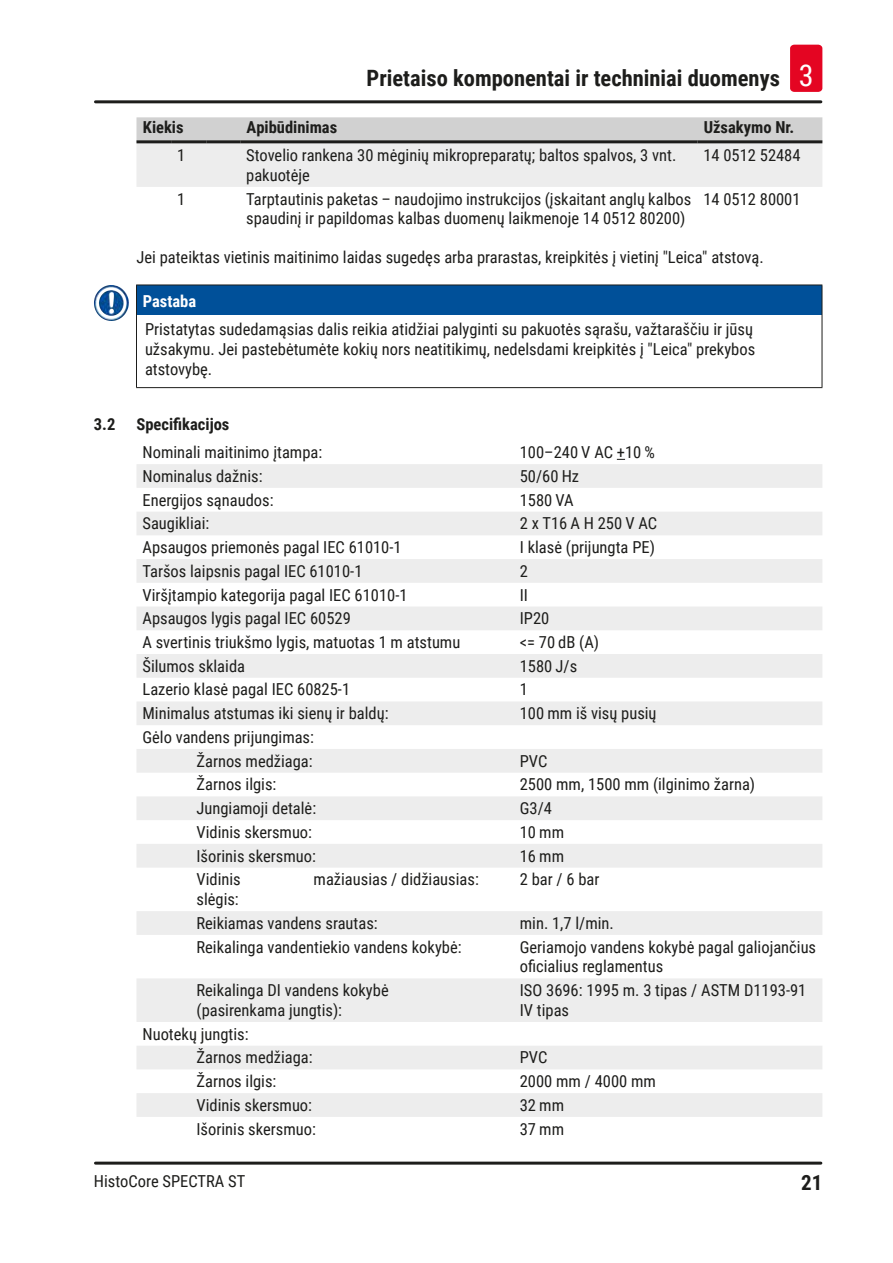
<style>
.page{position:relative;width:893px;height:1263px;background:#fff}
.page>*{position:absolute;margin:0;border:0;box-sizing:border-box;transform-origin:0 0}
.t1{font:700 22.5px "Roboto Condensed";color:#1d1d1b}
.t2{font:700 21px "Roboto Condensed";color:#1d1d1b}
.Table_text{font:16.5px/19.8px "Roboto Condensed";color:#1d1d1b}
.Source_of_danger{font:16.5px/19.8px "Roboto Condensed";color:#1d1d1b}
.Description_text{font:16.5px "Roboto Condensed";color:#1d1d1b}
.Table_heading{font:700 16.5px "Roboto Condensed";color:#1d1d1b}
.Signalword__no_use_a{font:700 16.5px "Roboto Condensed";color:#fff}
.s1{font-weight:400;font-size:30px;color:#fff}
</style>
<div class="page">
<hr style="left:95px;top:100px;width:726px;height:3px;background:#1d1d1b">
<hr style="left:95px;top:1161px;width:726px;height:3px;background:#1d1d1b">
<div style="left:790px;top:45px;width:32px;height:47px;background:#e40522;border-radius:4px"></div>
<svg style="left:136px;top:117px;width:686px;height:70px;background:#e2e2e2"></svg>
<hr style="left:136px;top:140px;width:35px;height:3px;background:#1d1d1b">
<hr style="left:171px;top:140px;width:35px;height:3px;background:#1d1d1b">
<hr style="left:206px;top:140px;width:34px;height:3px;background:#1d1d1b">
<hr style="left:240px;top:140px;width:457px;height:3px;background:#1d1d1b">
<hr style="left:697px;top:140px;width:125px;height:3px;background:#1d1d1b">
<div style="left:136px;top:285px;width:686px;height:30px;background:#005099"></div>
<hr style="left:136px;top:285px;width:1px;height:30px;background:#1d1d1b">
<hr style="left:136px;top:315px;width:1px;height:72px;background:#1d1d1b">
<hr style="left:822px;top:315px;width:1px;height:72px;background:#1d1d1b">
<hr style="left:136px;top:387px;width:686px;height:1px;background:#1d1d1b">
<hr style="left:136px;top:285px;width:686px;height:1px;background:#1d1d1b">
<hr style="left:822px;top:285px;width:1px;height:30px;background:#1d1d1b">
<img style="left:94px;top:285px;width:26px;height:36px">
<svg style="left:137px;top:464px;width:685px;height:653px;fill:#f4f4f4"></svg>
<h1 class="t1" style="left:367px;top:63px;width:449px">Prietaiso komponentai ir techniniai duomenys <span class="s1">3</span></h1>
<p class="Table_heading" style="left:143px;top:116px;width:42px">Kiekis</p>
<p class="Table_heading" style="left:247px;top:116px;width:92px">Apibūdinimas</p>
<p class="Table_heading" style="left:704px;top:116px;width:92px">Užsakymo Nr.</p>
<p class="Table_text" style="left:177px;top:145px;width:10px">1</p>
<p class="Table_text" style="left:246px;top:145px;width:432px">Stovelio rankena 30 mėginių mikropreparatų; baltos spalvos, 3 vnt. pakuotėje</p>
<p class="Table_text" style="left:703px;top:145px;width:99px">14 0512 52484</p>
<p class="Table_text" style="left:177px;top:188px;width:10px">1</p>
<p class="Table_text" style="left:246px;top:188px;width:447px">Tarptautinis paketas – naudojimo instrukcijos (įskaitant anglų kalbos spaudinį ir papildomas kalbas duomenų laikmenoje 14 0512 80200)</p>
<p class="Table_text" style="left:703px;top:188px;width:99px">14 0512 80001</p>
<p class="Description_text" style="left:136px;top:246px;width:629px">Jei pateiktas vietinis maitinimo laidas sugedęs arba prarastas, kreipkitės į vietinį "Leica" atstovą.</p>
<p class="Signalword__no_use_a" style="left:143px;top:289px;width:55px">Pastaba</p>
<p class="Source_of_danger" style="left:145px;top:319px;width:612px">Pristatytas sudedamąsias dalis reikia atidžiai palyginti su pakuotės sąrašu, važtaraščiu ir jūsų užsakymu. Jei pastebėtumėte kokių nors neatitikimų, nedelsdami kreipkitės į "Leica" prekybos atstovybę.</p>
<p class="Table_heading" style="left:94px;top:413px;width:23px">3.2</p>
<p class="Table_heading" style="left:136px;top:413px;width:94px">Specifikacijos</p>
<p class="Table_text" style="left:142px;top:442px;width:181px">Nominali maitinimo įtampa:</p>
<p class="Table_text" style="left:520px;top:442px;width:137px">100–240 V AC +10 %</p>
<p class="Table_text" style="left:142px;top:465px;width:122px">Nominalus dažnis:</p>
<p class="Table_text" style="left:520px;top:465px;width:61px">50/60 Hz</p>
<p class="Table_text" style="left:142px;top:489px;width:133px">Energijos sąnaudos:</p>
<p class="Table_text" style="left:520px;top:489px;width:55px">1580 VA</p>
<p class="Table_text" style="left:142px;top:513px;width:68px">Saugikliai:</p>
<p class="Table_text" style="left:520px;top:513px;width:139px">2 x T16 A H 250 V AC</p>
<p class="Table_text" style="left:142px;top:537px;width:261px">Apsaugos priemonės pagal IEC 61010-1</p>
<p class="Table_text" style="left:520px;top:537px;width:137px">I klasė (prijungta PE)</p>
<p class="Table_text" style="left:142px;top:560px;width:221px">Taršos laipsnis pagal IEC 61010-1</p>
<p class="Table_text" style="left:520px;top:560px;width:10px">2</p>
<p class="Table_text" style="left:142px;top:584px;width:267px">Viršįtampio kategorija pagal IEC 61010-1</p>
<p class="Table_text" style="left:520px;top:584px;width:10px">II</p>
<p class="Table_text" style="left:142px;top:608px;width:210px">Apsaugos lygis pagal IEC 60529</p>
<p class="Table_text" style="left:520px;top:608px;width:31px">IP20</p>
<p class="Table_text" style="left:142px;top:632px;width:319px">A svertinis triukšmo lygis, matuotas 1 m atstumu</p>
<p class="Table_text" style="left:520px;top:632px;width:81px">&lt;= 70 dB (A)</p>
<p class="Table_text" style="left:142px;top:655px;width:104px">Šilumos sklaida</p>
<p class="Table_text" style="left:520px;top:655px;width:59px">1580 J/s</p>
<p class="Table_text" style="left:142px;top:679px;width:209px">Lazerio klasė pagal IEC 60825-1</p>
<p class="Table_text" style="left:520px;top:679px;width:10px">1</p>
<p class="Table_text" style="left:142px;top:703px;width:248px">Minimalus atstumas iki sienų ir baldų:</p>
<p class="Table_text" style="left:520px;top:703px;width:138px">100 mm iš visų pusių</p>
<p class="Table_text" style="left:142px;top:726px;width:173px">Gėlo vandens prijungimas:</p>
<p class="Table_text" style="left:196px;top:750px;width:118px">Žarnos medžiaga:</p>
<p class="Table_text" style="left:520px;top:750px;width:29px">PVC</p>
<p class="Table_text" style="left:196px;top:774px;width:81px">Žarnos ilgis:</p>
<p class="Table_text" style="left:520px;top:774px;width:237px">2500 mm, 1500 mm (ilginimo žarna)</p>
<p class="Table_text" style="left:196px;top:798px;width:121px">Jungiamoji detalė:</p>
<p class="Table_text" style="left:520px;top:798px;width:34px">G3/4</p>
<p class="Table_text" style="left:196px;top:821px;width:117px">Vidinis skersmuo:</p>
<p class="Table_text" style="left:520px;top:821px;width:46px">10 mm</p>
<p class="Table_text" style="left:196px;top:845px;width:121px">Išorinis skersmuo:</p>
<p class="Table_text" style="left:520px;top:845px;width:46px">16 mm</p>
<p class="Table_text" style="left:196px;top:869px;width:46px">Vidinis slėgis:</p>
<p class="Table_text" style="left:314px;top:869px;width:167px">mažiausias / didžiausias:</p>
<p class="Table_text" style="left:520px;top:869px;width:81px">2 bar / 6 bar</p>
<p class="Table_text" style="left:196px;top:912px;width:183px">Reikiamas vandens srautas:</p>
<p class="Table_text" style="left:520px;top:912px;width:96px">min. 1,7 l/min.</p>
<p class="Table_text" style="left:196px;top:936px;width:267px">Reikalinga vandentiekio vandens kokybė:</p>
<p class="Table_text" style="left:520px;top:936px;width:298px">Geriamojo vandens kokybė pagal galiojančius oficialius reglamentus</p>
<p class="Table_text" style="left:196px;top:980px;width:194px">Reikalinga DI vandens kokybė (pasirenkama jungtis):</p>
<p class="Table_text" style="left:520px;top:980px;width:288px">ISO 3696: 1995 m. 3 tipas / ASTM D1193-91<br>IV tipas</p>
<p class="Table_text" style="left:142px;top:1023px;width:108px">Nuotekų jungtis:</p>
<p class="Table_text" style="left:196px;top:1047px;width:118px">Žarnos medžiaga:</p>
<p class="Table_text" style="left:520px;top:1047px;width:29px">PVC</p>
<p class="Table_text" style="left:196px;top:1071px;width:81px">Žarnos ilgis:</p>
<p class="Table_text" style="left:520px;top:1071px;width:138px">2000 mm / 4000 mm</p>
<p class="Table_text" style="left:196px;top:1094px;width:117px">Vidinis skersmuo:</p>
<p class="Table_text" style="left:520px;top:1094px;width:46px">32 mm</p>
<p class="Table_text" style="left:196px;top:1118px;width:121px">Išorinis skersmuo:</p>
<p class="Table_text" style="left:520px;top:1118px;width:46px">37 mm</p>
<p class="Source_of_danger" style="left:94px;top:1170px;width:153px">HistoCore SPECTRA ST</p>
<p class="t2" style="left:801px;top:1168px;width:23px">21</p>
</div>
